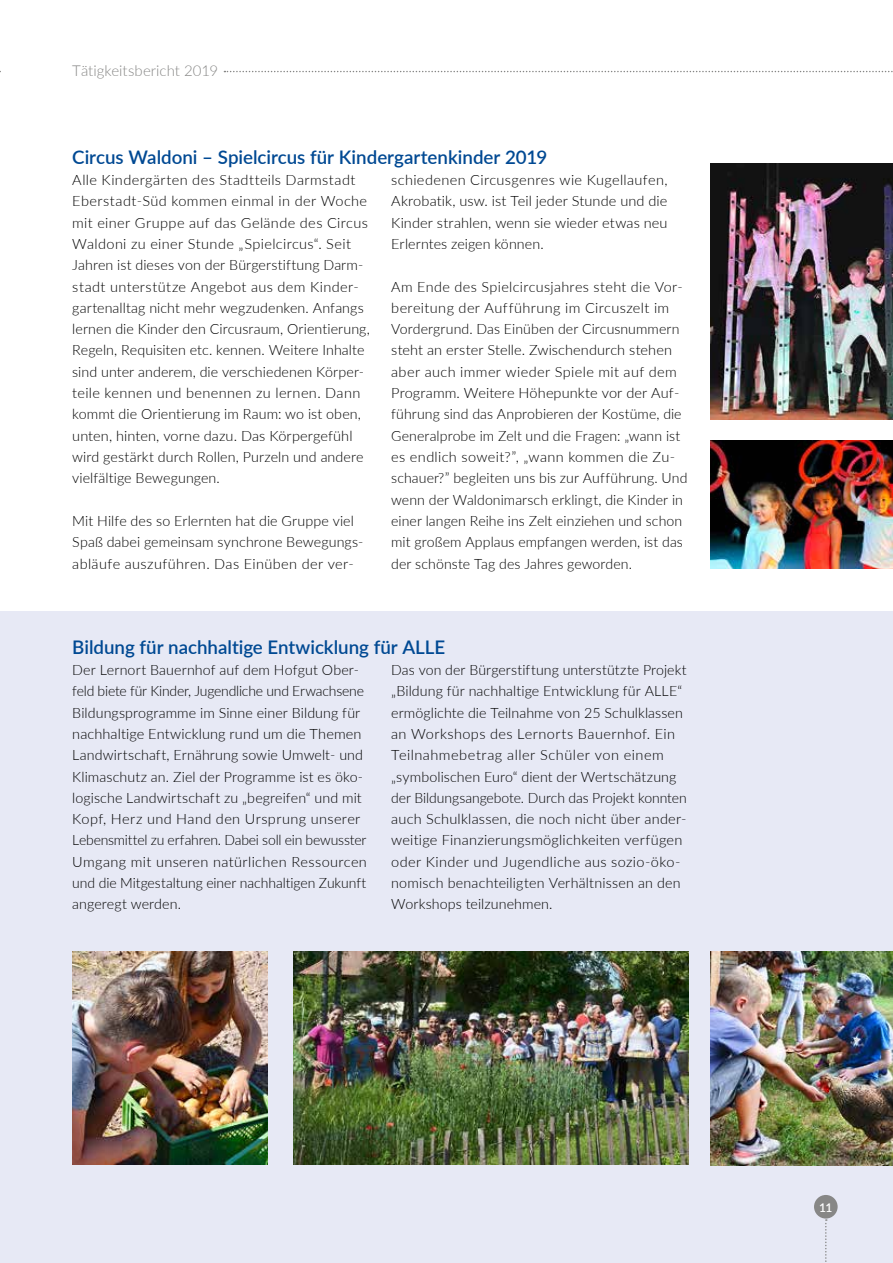
<style>
.page{position:relative;width:893px;height:1263px;background:#fff}
.page>*{position:absolute;margin:0;border:0;box-sizing:border-box;transform-origin:0 0}
.t1{font:600 18.75px "Lato";color:#004993}
.t2{font:300 15px "Lato";color:#878786}
.t3{font:300 14.25px/21.3px "Lato";letter-spacing:.01em;color:#000}
.t4{font:600 12px "Lato";color:#fff}
</style>
<div class="page">
<svg style="left:224px;top:71px;width:669px;height:1px"></svg>
<div style="left:0;top:611px;width:893px;height:652px;background:#e7e9f5"></div>
<img style="left:710px;top:441px;width:183px;height:127px">
<img style="left:710px;top:952px;width:183px;height:213px">
<img style="left:293px;top:952px;width:396px;height:213px">
<img style="left:710px;top:164px;width:183px;height:255px">
<img style="left:72px;top:952px;width:196px;height:213px">
<div style="left:814px;top:1195px;width:24px;height:23px;background:#878786;border-radius:50%"></div>
<svg style="left:825px;top:1219px;width:2px;height:43px"></svg>
<p class="t2" style="left:72px;top:60px;width:147px">Tätigkeitsbericht 2019</p>
<h1 class="t1" style="left:72px;top:143px;width:476px">Circus Waldoni – Spielcircus für Kindergartenkinder 2019</h1>
<p class="t3" style="left:72px;top:169px;width:299px">Alle Kindergärten des Stadtteils Darmstadt Eberstadt-Süd kommen einmal in der Woche mit einer Gruppe auf das Gelände des Circus Waldoni zu einer Stunde „Spielcircus“. Seit Jahren ist dieses von der Bürgerstiftung Darm&shy;stadt unterstütze Angebot aus dem Kinder&shy;gartenalltag nicht mehr wegzudenken. Anfangs lernen die Kinder den Circusraum, Orientierung, Regeln, Requisiten etc. kennen. Weitere Inhalte sind unter anderem, die verschiedenen Körper&shy;teile kennen und benennen zu lernen. Dann kommt die Orientierung im Raum: wo ist oben, unten, hinten, vorne dazu. Das Körpergefühl wird gestärkt durch Rollen, Purzeln und andere vielfältige Bewegungen.</p>
<p class="t3" style="left:72px;top:510px;width:293px">Mit Hilfe des so Erlernten hat die Gruppe viel<br>Spaß dabei gemeinsam synchrone Bewegungs&shy;abläufe auszuführen. Das Einüben der ver-</p>
<p class="t3" style="left:391px;top:169px;width:278px;text-align:justify">schiedenen Circusgenres wie Kugellaufen, Akrobatik, usw. ist Teil jeder Stunde und die Kinder strahlen, wenn sie wieder etwas neu Erlerntes zeigen können.</p>
<p class="t3" style="left:391px;top:275px;width:298px">Am Ende des Spielcircusjahres steht die Vor&shy;bereitung der Aufführung im Circuszelt im Vordergrund. Das Einüben der Circusnummern steht an erster Stelle. Zwischendurch stehen aber auch immer wieder Spiele mit auf dem Programm. Weitere Höhepunkte vor der Auf&shy;führung sind das Anprobieren der Kostüme, die Generalprobe im Zelt und die Fragen: „wann ist es endlich soweit?”, „wann kommen die Zu&shy;schauer?” begleiten uns bis zur Aufführung. Und wenn der Waldonimarsch erklingt, die Kinder in einer langen Reihe ins Zelt einziehen und schon mit großem Applaus empfangen werden, ist das der schönste Tag des Jahres geworden.</p>
<h1 class="t1" style="left:72px;top:633px;width:374px">Bildung für nachhaltige Entwicklung für ALLE</h1>
<p class="t3" style="left:72px;top:659px;width:296px">Der Lernort Bauernhof auf dem Hofgut Ober&shy;feld biete für Kinder, Jugendliche und Erwachsene Bildungsprogramme im Sinne einer Bildung für nachhaltige Entwicklung rund um die Themen Landwirtschaft, Ernährung sowie Umwelt- und Klimaschutz an. Ziel der Programme ist es öko&shy;logische Landwirtschaft zu „begreifen“ und mit Kopf, Herz und Hand den Ursprung unserer Lebensmittel zu erfahren. Dabei soll ein bewusster Umgang mit unseren natürlichen Ressourcen und die Mitgestaltung einer nachhaltigen Zukunft angeregt werden.</p>
<p class="t3" style="left:391px;top:659px;width:297px">Das von der Bürgerstiftung unterstützte Projekt „Bildung für nachhaltige Entwicklung für ALLE“ ermöglichte die Teilnahme von 25 Schulklassen an Workshops des Lernorts Bauernhof. Ein Teilnahmebetrag aller Schüler von einem „symbolischen Euro“ dient der Wertschätzung der Bildungsangebote. Durch das Projekt konnten auch Schulklassen, die noch nicht über ander&shy;weitige Finanzierungsmöglichkeiten verfügen oder Kinder und Jugendliche aus sozio-öko&shy;nomisch benachteiligten Verhältnissen an den Workshops teilzunehmen.</p>
<p class="t4" style="left:819px;top:1198px;width:15px">11</p>
</div>
